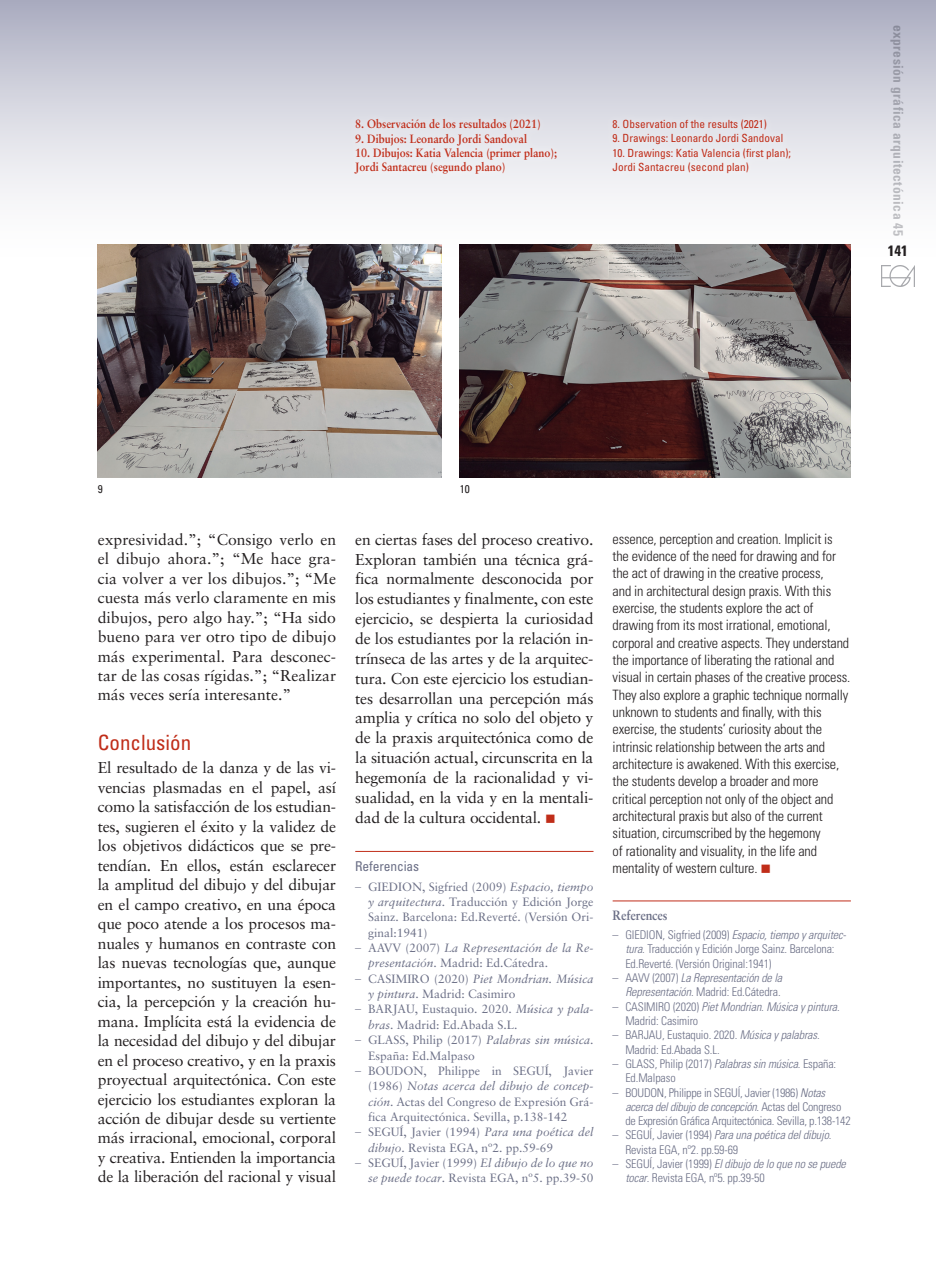
<style>
.page{position:relative;width:936px;height:1276px;background:#fff}
.page>*{position:absolute;margin:0;border:0;box-sizing:border-box;transform-origin:0 0}
.TITULAR_1_CAST{font:condensed 21px "Univers";color:#c02d19}
.Body_Text{font:15.75px/19.5px "Sabon";letter-spacing:-.015em;color:#231f20;text-align:justify}
.t1{font:700 condensed 15px "Univers";color:#231f20}
.t2{font:300 condensed 14.25px/17.2px "Univers";letter-spacing:-.01em;color:#231f20}
.t3{font:700 condensed 13.5px "Univers";letter-spacing:.035em;color:#a8a9ad}
.t4{font:condensed 13.5px "Univers";letter-spacing:-.01em;color:#6b6f86}
.t5{font:700 13.5px "Sabon";letter-spacing:-.01em;color:#6b6f86;scale:.9 1}
.Body_Text-2{font:12px/15.3px "Sabon";color:#6b6f86}
.t6{font:300 condensed 12px/14.2px "Univers";letter-spacing:-.01em;color:#6b6f86}
.Body_Text-3{font:700 12px/14.2px "Sabon";color:#c02d19;scale:.9 1}
.t7{font:italic 12px/15.3px "Sabon";color:#6b6f86}
.t8{font:italic 300 condensed 12px/14.2px "Univers";letter-spacing:-.01em;color:#6b6f86;text-align:right}
.t9{font:condensed 11.25px/14.2px "Univers";color:#c02d19}
.PIES_DE_FOTO_INGLES{font:condensed 11.25px "Univers";color:#231f20}
.s1{color:#c02d19}
.s2{font-family:"Univers";font-weight:300;font-stretch:condensed}
.s3{font-style:italic}
.s4{font-family:"Univers";font-weight:300;font-style:normal;font-stretch:condensed}
.s5{font-style:normal}
</style>
<div class="page">
<div style="left:0;top:0;width:935px;height:259px;background:linear-gradient(to bottom,#b0b2c4,#fff)"></div>
<div style="left:603px;top:111px;width:196px;height:70px;background:#e8e9ee"></div>
<div style="left:346px;top:111px;width:219px;height:72px;background:#fff;opacity:.75"></div>
<hr style="left:355px;top:851px;width:238px;height:1px;background:#c02d19">
<hr style="left:612px;top:900px;width:238px;height:1px;background:#c02d19">
<img style="left:98px;top:244px;width:343px;height:233px">
<img style="left:460px;top:244px;width:390px;height:233px">
<img style="left:881px;top:265px;width:33px;height:21px">
<p class="Body_Text-3" style="left:355px;top:117px;width:208px">8. Observación de los resultados (2021)</p>
<p class="Body_Text-3" style="left:355px;top:131px;width:192px">9. Dibujos: Leonardo Jordi Sandoval</p>
<p class="Body_Text-3" style="left:355px;top:145px;width:226px">10. Dibujos: Katia Valencia (primer plano);<br>Jordi Santacreu (segundo plano)</p>
<p class="t9" style="left:612px;top:117px;width:156px">8. Observation of the results (2021)</p>
<p class="t9" style="left:612px;top:131px;width:172px">9. Drawings: Leonardo Jordi Sandoval</p>
<p class="t9" style="left:612px;top:145px;width:180px">10. Drawings: Katia Valencia (first plan);<br>Jordi Santacreu (second plan)</p>
<p class="t3" style="left:906px;top:25px;width:213px;rotate:90deg">expresión gráfica arquitectónica 45</p>
<p class="t1" style="left:887px;top:242px;width:21px">141</p>
<p class="PIES_DE_FOTO_INGLES" style="left:98px;top:482px;width:6px">9</p>
<p class="PIES_DE_FOTO_INGLES" style="left:460px;top:482px;width:11px">10</p>
<p class="Body_Text" style="left:98px;top:529px;width:240px">expresividad.”; “Consigo verlo en el dibujo ahora.”; “Me hace gra&shy;cia volver a ver los dibujos.”; “Me cuesta más verlo claramente en mis dibujos, pero algo hay.”; “Ha sido bueno para ver otro tipo de dibujo más experimental. Para desconec&shy;tar de las cosas rígidas.”; “Realizar más veces sería interesante.”</p>
<p class="TITULAR_1_CAST" style="left:98px;top:729px;width:95px">Conclusión</p>
<p class="Body_Text" style="left:98px;top:758px;width:240px">El resultado de la danza y de las vi&shy;vencias plasmadas en el papel, así como la satisfacción de los estudian&shy;tes, sugieren el éxito y la validez de los objetivos didácticos que se pre&shy;tendían. En ellos, están esclarecer la amplitud del dibujo y del dibujar en el campo creativo, en una época que poco atende a los procesos ma&shy;nuales y humanos en contraste con las nuevas tecnologías que, aunque importantes, no sustituyen la esen&shy;cia, la percepción y la creación hu&shy;mana. Implícita está la evidencia de la necesidad del dibujo y del dibujar en el proceso creativo, y en la praxis proyectual arquitectónica. Con este ejercicio los estudiantes exploran la acción de dibujar desde su vertiente más irracional, emocional, corporal y creativa. Entienden la importancia de la liberación del racional y visual</p>
<p class="Body_Text" style="left:355px;top:529px;width:240px">en ciertas fases del proceso creativo.<br>Exploran también una técnica grá&shy;fica normalmente desconocida por los estudiantes y finalmente, con este ejercicio, se despierta la curiosidad de los estudiantes por la relación in&shy;trínseca de las artes y de la arquitec&shy;tura. Con este ejercicio los estudian&shy;tes desarrollan una percepción más amplia y crítica no solo del objeto y de la praxis arquitectónica como de la situación actual, circunscrita en la hegemonía de la racionalidad y vi&shy;sualidad, en la vida y en la mentali&shy;dad de la cultura occidental. <span class="s1">■</span></p>
<p class="t4" style="left:355px;top:857px;width:65px">Referencias</p>
<p class="Body_Text-2" style="left:368px;top:878px;width:227px;text-align:justify;text-indent:-13px"><span class="s2">–</span> GIEDION, Sigfried (2009) <span class="s3">Espacio, tiempo y arquitectura</span>. Traducción y Edición Jorge Sainz. Barcelona: Ed.Reverté. (Versión Ori&shy;ginal:1941)</p>
<p class="t7" style="left:368px;top:940px;width:227px;text-indent:-13px"><span class="s4">–</span> <span class="s5">AAVV (2007)</span> La Representación de la Re&shy;presentación<span class="s5">. Madrid: Ed.Cátedra.</span></p>
<p class="Body_Text-2" style="left:368px;top:970px;width:227px;text-indent:-13px"><span class="s2">–</span> CASIMIRO (2020) <span class="s3">Piet Mondrian. Música y pintura</span>. Madrid: Casimiro</p>
<p class="Body_Text-2" style="left:368px;top:1001px;width:227px;text-indent:-13px"><span class="s2">–</span> BARJAU, Eustaquio. 2020. <span class="s3">Música y pala&shy;bras</span>. Madrid: Ed.Abada S.L.</p>
<p class="Body_Text-2" style="left:368px;top:1032px;width:227px;text-indent:-13px"><span class="s2">–</span> GLASS, Philip (2017) <span class="s3">Palabras sin música</span>.<br>España: Ed.Malpaso</p>
<p class="Body_Text-2" style="left:368px;top:1063px;width:227px;text-align:justify;text-indent:-13px"><span class="s2">–</span> BOUDON, Philippe in SEGUÍ, Javier (1986) <span class="s3">Notas acerca del dibujo de concep&shy;ción</span>. Actas del Congreso de Expresión Grá&shy;fica Arquitectónica. Sevilla, p.138-142</p>
<p class="Body_Text-2" style="left:368px;top:1124px;width:227px;text-indent:-13px"><span class="s2">–</span> SEGUÍ, Javier (1994) <span class="s3">Para una poética del dibujo</span>. Revista EGA, nº2. pp.59-69</p>
<p class="Body_Text-2" style="left:355px;top:1155px;width:240px;text-align:right"><span class="s2">–</span> SEGUÍ, Javier (1999) <span class="s3">El dibujo de lo que no se puede tocar</span>. Revista EGA, nº5. pp.39-50</p>
<p class="t2" style="left:612px;top:530px;width:239px">essence, perception and creation. Implicit is the evidence of the need for drawing and for the act of drawing in the creative process,<br>and in architectural design praxis. With this exercise, the students explore the act of drawing from its most irrational, emotional, corporal and creative aspects. They understand the importance of liberating the rational and visual in certain phases of the creative process.<br>They also explore a graphic technique normally unknown to students and finally, with this exercise, the students’ curiosity about the intrinsic relationship between the arts and architecture is awakened. With this exercise, the students develop a broader and more critical perception not only of the object and architectural praxis but also of the current situation, circumscribed by the hegemony<br>of rationality and visuality, in the life and mentality of western culture. <span class="s1">■</span></p>
<p class="t5" style="left:612px;top:907px;width:63px">References</p>
<p class="t6" style="left:625px;top:927px;width:222px;text-indent:-13px">– GIEDION, Sigfried (2009) <span class="s3">Espacio, tiempo y arquitec&shy;tura</span>. Traducción y Edición Jorge Sainz. Barcelona:<br>Ed.Reverté. (Versión Original:1941)</p>
<p class="t8" style="left:612px;top:970px;width:171px"><span class="s5">– AAVV (2007)</span> La Representación de la<br>Representación<span class="s5">. Madrid: Ed.Cátedra.</span></p>
<p class="t6" style="left:625px;top:999px;width:216px;text-indent:-13px">– CASIMIRO (2020) <span class="s3">Piet Mondrian. Música y pintura</span>.<br>Madrid: Casimiro</p>
<p class="t6" style="left:625px;top:1028px;width:196px;text-indent:-13px">– BARJAU, Eustaquio. 2020. <span class="s3">Música y palabras</span>.<br>Madrid: Ed.Abada S.L.</p>
<p class="t6" style="left:625px;top:1056px;width:212px;text-indent:-13px">– GLASS, Philip (2017) <span class="s3">Palabras sin música</span>. España:<br>Ed.Malpaso</p>
<p class="t6" style="left:625px;top:1085px;width:227px;text-indent:-13px">– BOUDON, Philippe in SEGUÍ, Javier (1986) <span class="s3">Notas acerca del dibujo de concepción</span>. Actas del Congreso de Expresión Gráfica Arquitectónica. Sevilla, p.138-142</p>
<p class="t6" style="left:625px;top:1128px;width:208px;text-indent:-13px">– SEGUÍ, Javier (1994) <span class="s3">Para una poética del dibujo</span>.<br>Revista EGA, nº2. pp.59-69</p>
<p class="t6" style="left:625px;top:1156px;width:222px;text-indent:-13px">– SEGUÍ, Javier (1999) <span class="s3">El dibujo de lo que no se puede tocar</span>. Revista EGA, nº5. pp.39-50</p>
</div>
